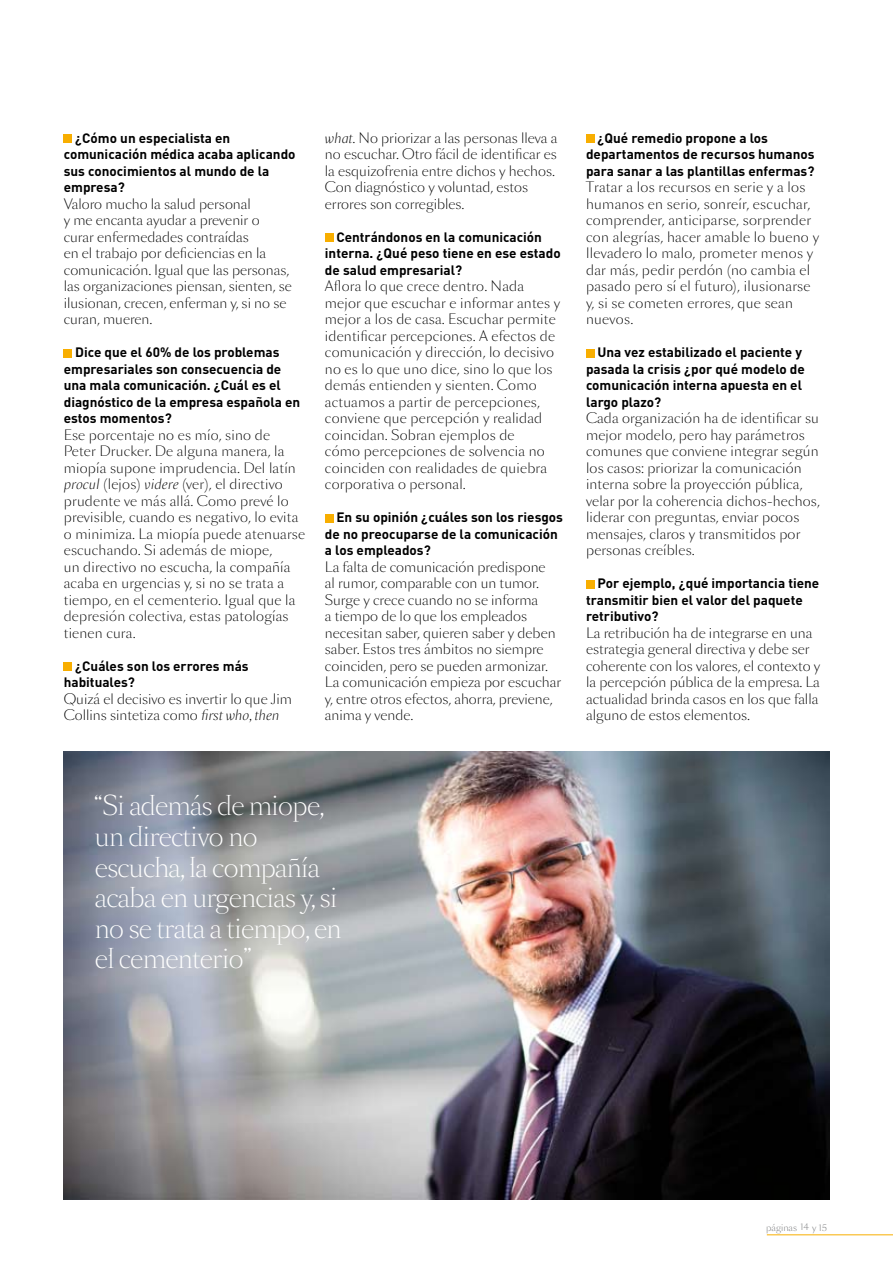
<style>
.page{position:relative;width:893px;height:1263px;background:#fff}
.page>*{position:absolute;margin:0;border:0;box-sizing:border-box;transform-origin:0 0}
.t1{font:300 25.5px/30.6px "Sang Bleu BP";letter-spacing:-.02em;color:#fff}
.t2{font:300 13.5px/16.5px "Sang Bleu BP Sans";letter-spacing:.01em;color:#000}
.t3{font:700 13.5px/16.5px "DIN";color:#000}
.t4{font:300 9px "Sang Bleu BP Sans";color:#707173}
.s1{font-style:italic}
</style>
<div class="page">
<div style="left:64px;top:135px;width:8px;height:8px;background:#f8ae00"></div>
<div style="left:64px;top:349px;width:8px;height:8px;background:#f8ae00"></div>
<div style="left:64px;top:663px;width:8px;height:8px;background:#f8ae00"></div>
<div style="left:325px;top:234px;width:8px;height:8px;background:#f8ae00"></div>
<div style="left:325px;top:514px;width:8px;height:8px;background:#f8ae00"></div>
<div style="left:586px;top:135px;width:8px;height:8px;background:#f8ae00"></div>
<div style="left:586px;top:349px;width:8px;height:8px;background:#f8ae00"></div>
<div style="left:586px;top:580px;width:8px;height:8px;background:#f8ae00"></div>
<img style="left:64px;top:752px;width:765px;height:447px">
<hr style="left:767px;top:1234px;width:126px;height:1px;background:#f8ae00">
<p class="t3" style="left:64px;top:129px;width:233px;text-indent:11px">¿Cómo un especialista en comunicación médica acaba aplicando sus conocimientos al mundo de la empresa?</p>
<p class="t2" style="left:64px;top:195px;width:229px">Valoro mucho la salud personal<br>y me encanta ayudar a prevenir o curar enfermedades contraídas<br>en el trabajo por deficiencias en la comunicación. Igual que las personas, las organizaciones piensan, sienten, se ilusionan, crecen, enferman y, si no se curan, mueren.</p>
<p class="t3" style="left:64px;top:344px;width:238px;text-indent:11px">Dice que el 60% de los problemas empresariales son consecuencia de una mala comunicación. ¿Cuál es el diagnóstico de la empresa española en estos momentos?</p>
<p class="t2" style="left:64px;top:426px;width:243px">Ese porcentaje no es mío, sino de Peter Drucker. De alguna manera, la miopía supone imprudencia. Del latín <span class="s1">procul</span> (lejos) <span class="s1">videre</span> (ver), el directivo prudente ve más allá. Como prevé lo previsible, cuando es negativo, lo evita o minimiza. La miopía puede atenuarse escuchando. Si además de miope,<br>un directivo no escucha, la compañía acaba en urgencias y, si no se trata a tiempo, en el cementerio. Igual que la depresión colectiva, estas patologías tienen cura.</p>
<p class="t3" style="left:64px;top:657px;width:186px;text-indent:11px">¿Cuáles son los errores más habituales?</p>
<p class="t2" style="left:64px;top:690px;width:230px">Quizá el decisivo es invertir lo que Jim<br>Collins sintetiza como <span class="s1">first who, then</span></p>
<p class="t2" style="left:325px;top:129px;width:234px"><span class="s1">what</span>. No priorizar a las personas lleva a no escuchar. Otro fácil de identificar es la esquizofrenia entre dichos y hechos.<br>Con diagnóstico y voluntad, estos errores son corregibles.</p>
<p class="t3" style="left:325px;top:228px;width:237px;text-indent:11px">Centrándonos en la comunicación interna. ¿Qué peso tiene en ese estado de salud empresarial?</p>
<p class="t2" style="left:325px;top:278px;width:237px">Aflora lo que crece dentro. Nada mejor que escuchar e informar antes y mejor a los de casa. Escuchar permite identificar percepciones. A efectos de comunicación y dirección, lo decisivo no es lo que uno dice, sino lo que los demás entienden y sienten. Como actuamos a partir de percepciones, conviene que percepción y realidad coincidan. Sobran ejemplos de<br>cómo percepciones de solvencia no coinciden con realidades de quiebra corporativa o personal.</p>
<p class="t3" style="left:325px;top:509px;width:240px;text-indent:11px">En su opinión ¿cuáles son los riesgos de no preocuparse de la comunicación a los empleados?</p>
<p class="t2" style="left:325px;top:558px;width:238px">La falta de comunicación predispone<br>al rumor, comparable con un tumor.<br>Surge y crece cuando no se informa<br>a tiempo de lo que los empleados necesitan saber, quieren saber y deben saber. Estos tres ámbitos no siempre coinciden, pero se pueden armonizar.<br>La comunicación empieza por escuchar y, entre otros efectos, ahorra, previene, anima y vende.</p>
<p class="t3" style="left:586px;top:129px;width:230px;text-indent:11px">¿Qué remedio propone a los departamentos de recursos humanos para sanar a las plantillas enfermas?</p>
<p class="t2" style="left:586px;top:179px;width:235px">Tratar a los recursos en serie y a los humanos en serio, sonreír, escuchar, comprender, anticiparse, sorprender con alegrías, hacer amable lo bueno y llevadero lo malo, prometer menos y dar más, pedir perdón (no cambia el pasado pero sí el futuro), ilusionarse y, si se cometen errores, que sean nuevos.</p>
<p class="t3" style="left:586px;top:344px;width:220px;text-indent:11px">Una vez estabilizado el paciente y pasada la crisis ¿por qué modelo de comunicación interna apuesta en el largo plazo?</p>
<p class="t2" style="left:586px;top:410px;width:235px">Cada organización ha de identificar su mejor modelo, pero hay parámetros comunes que conviene integrar según los casos: priorizar la comunicación interna sobre la proyección pública, velar por la coherencia dichos-hechos, liderar con preguntas, enviar pocos mensajes, claros y transmitidos por personas creíbles.</p>
<p class="t3" style="left:586px;top:575px;width:235px;text-indent:11px">Por ejemplo, ¿qué importancia tiene transmitir bien el valor del paquete retributivo?</p>
<p class="t2" style="left:586px;top:624px;width:236px">La retribución ha de integrarse en una estrategia general directiva y debe ser coherente con los valores, el contexto y la percepción pública de la empresa. La actualidad brinda casos en los que falla alguno de estos elementos.</p>
<h1 class="t1" style="left:95px;top:790px;width:248px">“Si además de miope, un directivo no escucha, la compañía acaba en urgencias y, si no se trata a tiempo, en el cementerio”</h1>
<p class="t4" style="left:766px;top:1221px;width:62px">páginas 14 y 15</p>
</div>
